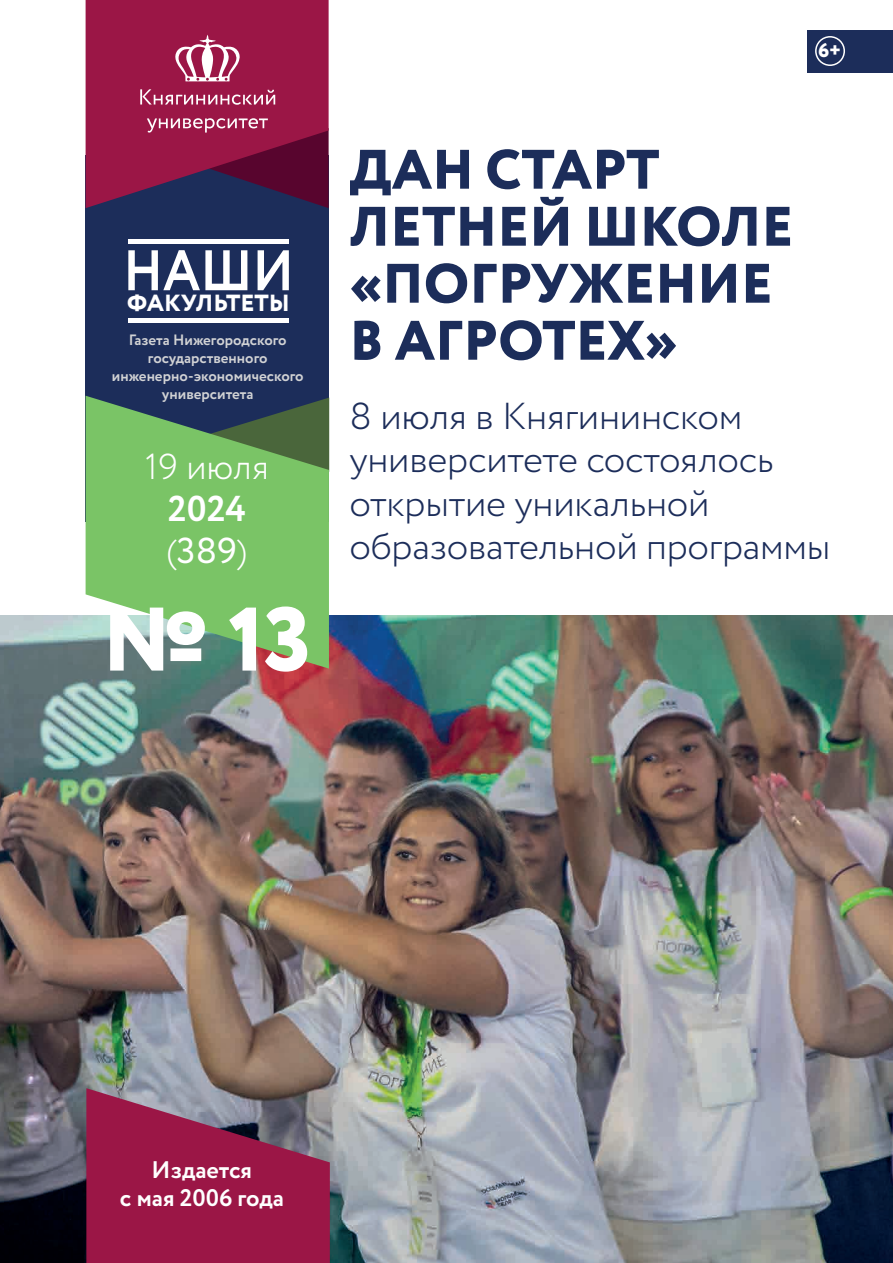
<style>
.page{position:relative;width:893px;height:1263px;background:#fff}
.page>*{position:absolute;margin:0;border:0;box-sizing:border-box;transform-origin:0 0}
.t1{font:800 90px "Circe";color:#fff}
.t2{font:700 57px "Circe";color:#fff;scale:.92 1}
.t3{font:800 55.5px/57px "Circe";color:#1c2d5a}
.t4{font:300 37.5px/43.5px "Circe";letter-spacing:-.005em;color:#1c2d5a}
.t5{font:700 36px/42px "Circe";color:#fff}
.t6{font:300 36px "Circe";color:#fff}
.t7{font:700 31.2px "Circe";letter-spacing:-.005em;color:#fff;scale:.92 1}
.t8{font:700 24px/28.8px "Circe";color:#fff;text-align:center}
.t9{font:800 19.8px "Circe";color:#fff}
.t10{font:700 15px/18px "Circe";color:#d1d2d4;text-align:center}
.s1{font-weight:300}
.s2{font-weight:400}
</style>
<div class="page">
<img style="left:0;top:616px;width:893px;height:647px">
<div style="left:86px;top:155px;width:243px;height:367px;background:#1c2d5a"></div>
<svg style="left:86px;top:396px;width:243px;height:273px;background:#71ac68"></svg>
<svg style="left:86px;top:1088px;width:244px;height:175px;background:#942b53"></svg>
<div style="left:808px;top:30px;width:85px;height:42px;background:#1c2d5a"></div>
<div style="left:86px;top:0;width:243px;height:208px;background:#9b1646"></div>
<svg style="left:140px;top:89px;width:135px;height:16px;background:#b34f73"></svg>
<svg style="left:87px;top:118px;width:242px;height:90px"></svg>
<svg style="left:175px;top:35px;width:65px;height:46px"></svg>
<hr style="left:128px;top:240px;width:161px;height:4px;background:#fff">
<div style="left:128px;top:318px;width:161px;height:5px;background:#fff"></div>
<div style="left:815px;top:36px;width:30px;height:30px;border:2px solid #fff;border-radius:50%"></div>
<h2 class="t2" style="left:123px;top:233px;width:187px">НАШИ</h2>
<p class="t7" style="left:127px;top:279px;width:178px">ФАКУЛЬТЕТЫ</p>
<p class="t10" style="left:112px;top:332px;width:193px">Газета Нижегородского государственного инженерно-экономического университета</p>
<p class="t6" style="left:145px;top:443px;width:126px">19 июля</p>
<p class="t5" style="left:167px;top:489px;width:82px">2024 <span class="s1">(</span><span class="s2">389</span><span class="s1">)</span></p>
<h1 class="t1" style="left:102px;top:579px;width:211px">№ 13</h1>
<p class="t9" style="left:818px;top:37px;width:25px">6+</p>
<h3 class="t3" style="left:349px;top:144px;width:445px">ДАН СТАРТ<br>ЛЕТНЕЙ ШКОЛЕ «ПОГРУЖЕНИЕ<br>В АГРОТЕХ»</h3>
<p class="t4" style="left:349px;top:395px;width:483px">8 июля в Княгининском университете состоялось открытие уникальной образовательной программы</p>
<p class="t8" style="left:120px;top:1156px;width:165px">Издается<br>с мая 2006 года</p>
</div>
